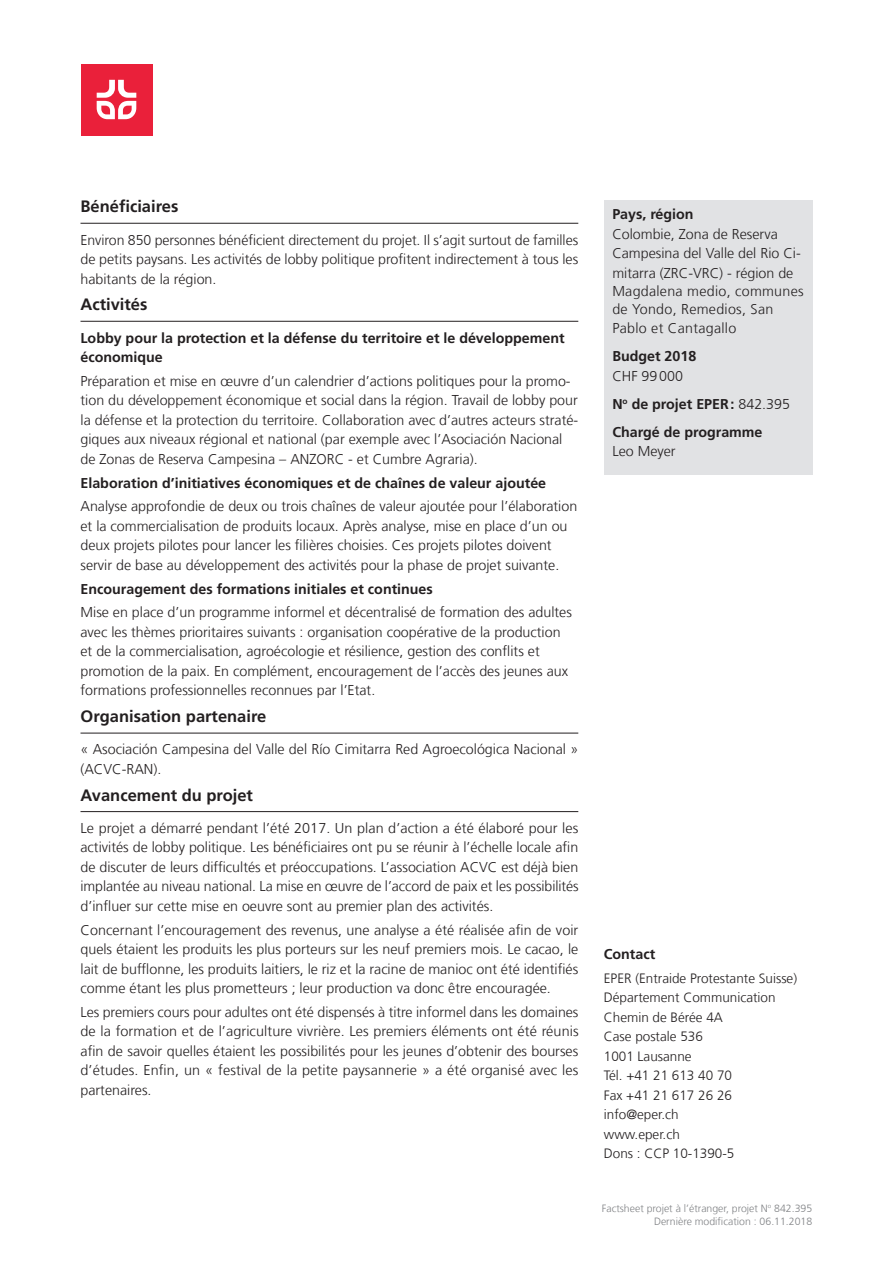
<style>
.page{position:relative;width:893px;height:1263px;background:#fff}
.page>*{position:absolute;margin:0;border:0;box-sizing:border-box;transform-origin:0 0}
.t1{font:700 16.5px "Frutiger LT Com";color:#231f20}
.t2{font:300 14.25px/19.5px "Frutiger LT Com";color:#231f20}
.t3{font:700 14.25px/28px "Frutiger LT Com";color:#231f20}
.t4{font:300 14.25px/18px "Frutiger LT Com";letter-spacing:.02em;color:#231f20}
.t5{font:300 13.5px/19.5px "Frutiger LT Com";color:#231f20}
.t6{font:300 10.5px/12.6px "Frutiger LT Com";color:#808285;text-align:right}
.s1{font-weight:300}
</style>
<div class="page">
<hr style="left:81px;top:223px;width:497px;height:1px;background:#231f20">
<hr style="left:81px;top:321px;width:497px;height:1px;background:#231f20">
<hr style="left:81px;top:733px;width:497px;height:1px;background:#231f20">
<hr style="left:81px;top:811px;width:497px;height:1px;background:#231f20">
<div style="left:604px;top:200px;width:208px;height:275px;background:#e1e2e4"></div>
<div style="left:81px;top:64px;width:71px;height:71px;background:#ea203a"></div>
<svg style="left:97px;top:80px;width:39px;height:39px"></svg>
<p class="t1" style="left:81px;top:197px;width:99px">Bénéficiaires</p>
<p class="t2" style="left:81px;top:230px;width:499px;text-align:justify">Environ 850 personnes bénéficient directement du projet. Il s’agit surtout de familles de petits paysans. Les activités de lobby politique profitent indirectement à tous les habitants de la région.</p>
<p class="t1" style="left:81px;top:295px;width:68px">Activités</p>
<p class="t3" style="left:81px;top:328px;width:486px;line-height:19.5px">Lobby pour la protection et la défense du territoire et le développement économique</p>
<p class="t2" style="left:81px;top:371px;width:499px">Préparation et mise en œuvre d’un calendrier d’actions politiques pour la promo&shy;tion du développement économique et social dans la région. Travail de lobby pour la défense et la protection du territoire. Collaboration avec d’autres acteurs straté&shy;giques aux niveaux régional et national (par exemple avec l’Asociación Nacional de Zonas de Reserva Campesina – ANZORC - et Cumbre Agraria).</p>
<p class="t3" style="left:81px;top:469px;width:467px">Elaboration d’initiatives économiques et de chaînes de valeur ajoutée</p>
<p class="t2" style="left:81px;top:497px;width:498px">Analyse approfondie de deux ou trois chaînes de valeur ajoutée pour l’élaboration et la commercialisation de produits locaux. Après analyse, mise en place d’un ou deux projets pilotes pour lancer les filières choisies. Ces projets pilotes doivent servir de base au développement des activités pour la phase de projet suivante.</p>
<p class="t3" style="left:81px;top:575px;width:354px">Encouragement des formations initiales et continues</p>
<p class="t2" style="left:81px;top:603px;width:493px">Mise en place d’un programme informel et décentralisé de formation des adultes avec les thèmes prioritaires suivants : organisation coopérative de la production et de la commercialisation, agroécologie et résilience, gestion des conflits et promotion de la paix. En complément, encouragement de l’accès des jeunes aux formations professionnelles reconnues par l’Etat.</p>
<p class="t1" style="left:81px;top:707px;width:187px">Organisation partenaire</p>
<p class="t2" style="left:81px;top:740px;width:499px">« Asociación Campesina del Valle del Río Cimitarra Red Agroecológica Nacional » (ACVC-RAN).</p>
<p class="t1" style="left:81px;top:785px;width:174px">Avancement du projet</p>
<p class="t2" style="left:81px;top:818px;width:500px;text-align:justify">Le projet a démarré pendant l’été 2017. Un plan d’action a été élaboré pour les activités de lobby politique. Les bénéficiaires ont pu se réunir à l’échelle locale afin de discuter de leurs difficultés et préoccupations. L’association ACVC est déjà bien implantée au niveau national. La mise en œuvre de l’accord de paix et les possibilités d’influer sur cette mise en oeuvre sont au premier plan des activités.</p>
<p class="t2" style="left:81px;top:920px;width:499px;text-align:justify">Concernant l’encouragement des revenus, une analyse a été réalisée afin de voir quels étaient les produits les plus porteurs sur les neuf premiers mois. Le cacao, le lait de bufflonne, les produits laitiers, le riz et la racine de manioc ont été identifiés comme étant les plus prometteurs ; leur production va donc être encouragée.</p>
<p class="t2" style="left:81px;top:1002px;width:500px;text-align:justify">Les premiers cours pour adultes ont été dispensés à titre informel dans les domaines de la formation et de l’agriculture vivrière. Les premiers éléments ont été réunis afin de savoir quelles étaient les possibilités pour les jeunes d’obtenir des bourses d’études. Enfin, un « festival de la petite paysannerie » a été organisé avec les partenaires.</p>
<p class="t3" style="left:612px;top:200px;width:83px">Pays, région</p>
<p class="t2" style="left:612px;top:224px;width:190px">Colombie, Zona de Reserva<br>Campesina del Valle del Rio Ci&shy;mitarra (ZRC-VRC) - région de</p>
<p class="t4" style="left:612px;top:282px;width:193px">Magdalena medio, communes de Yondo, Remedios, San</p>
<p class="t4" style="left:612px;top:319px;width:125px">Pablo et Cantagallo</p>
<p class="t3" style="left:612px;top:342px;width:85px">Budget 2018</p>
<p class="t3" style="left:612px;top:362px;width:179px"><span class="s1">CHF 99000<br></span>N<sup>o</sup> de projet EPER: <span class="s1">842.395<br></span>Chargé de programme</p>
<p class="t2" style="left:612px;top:441px;width:65px">Leo Meyer</p>
<p class="t3" style="left:604px;top:940px;width:53px">Contact</p>
<p class="t5" style="left:604px;top:968px;width:195px">EPER (Entraide Protestante Suisse)<br>Département Communication<br>Chemin de Bérée 4A<br>Case postale 536<br>1001 Lausanne<br>Tél. +41 21 613 40 70<br>Fax +41 21 617 26 26 info@eper.ch<br>www.eper.ch<br>Dons : CCP 10-1390-5</p>
<p class="t6" style="left:602px;top:1202px;width:212px">Factsheet projet à l’étranger, projet N<sup>o</sup> 842.395<br>Dernière modification : 06.11.2018</p>
</div>
